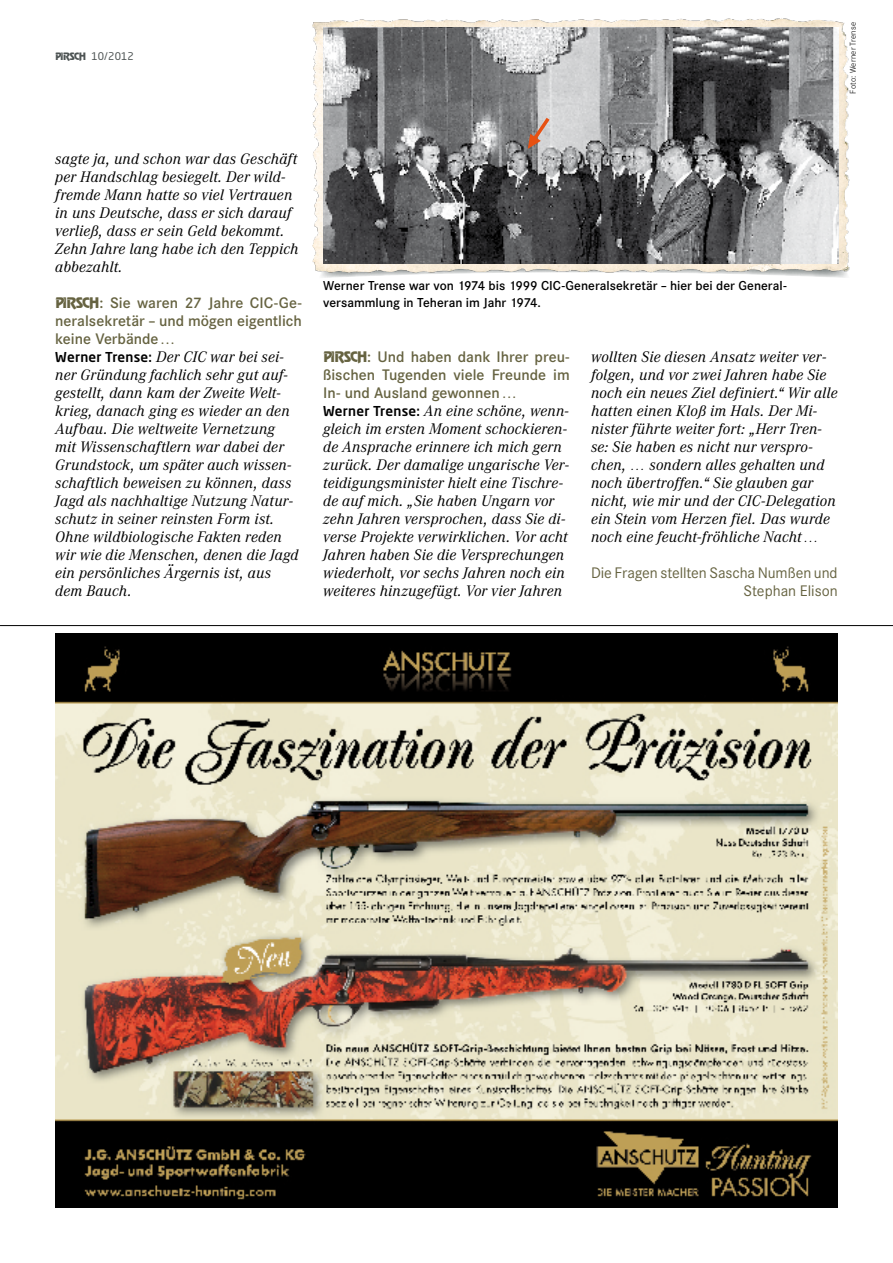
<style>
.page{position:relative;width:893px;height:1263px;background:#fff}
.page>*{position:absolute;margin:0;border:0;box-sizing:border-box;transform-origin:0 0}
.t1{font:italic 15px/18px "Corporate A";letter-spacing:.015em;color:#000}
.t2{font:500 15px/18px "Corporate S";color:#666341;text-align:justify}
.t3{font:15px/18px "Corporate S";letter-spacing:-.005em;color:#666341;text-align:right}
.t4{font:500 12.75px/17.2px "Corporate S";color:#000}
.t5{font:10.5px "Neo Sans Std";letter-spacing:.01em;color:#4d5353}
.t6{font:300 8.25px "Corporate S";letter-spacing:.025em;color:#000}
.s1{font-family:"dlv PIRSCH"}
.s2{font-family:"dlv PIRSCH";font-weight:400}
.s3{font-family:"Neo Sans Std";font-weight:500;font-style:normal;font-size:13.5px}
</style>
<div class="page">
<img style="left:55px;top:634px;width:783px;height:573px">
<hr style="left:0;top:625px;width:893px;height:1px;background:#000">
<img style="left:312px;top:18px;width:538px;height:260px">
<img style="left:324px;top:28px;width:514px;height:235px">
<svg style="left:528px;top:118px;width:22px;height:31px"></svg>
<p class="t5" style="left:55px;top:49px;width:80px"><span class="s1">LO</span> 10/2012</p>
<p class="t6" style="left:848px;top:94px;width:73px;rotate:-90deg">Foto: Werner Trense</p>
<p class="t1" style="left:55px;top:149px;width:245px">sagte ja, und schon war das Geschäft per Handschlag besiegelt. Der wild&shy;fremde Mann hatte so viel Vertrauen in uns Deutsche, dass er sich darauf verließ, dass er sein Geld bekommt.<br>Zehn Jahre lang habe ich den Teppich abbezahlt.</p>
<p class="t2" style="left:55px;top:294px;width:248px"><span class="s2">LO</span>: Sie waren 27 Jahre CIC-Ge&shy;neralsekretär – und mögen eigentlich keine Verbände…</p>
<p class="t1" style="left:55px;top:347px;width:245px"><span class="s3">Werner Trense:</span> Der CIC war bei sei&shy;ner Gründung fachlich sehr gut auf&shy;gestellt, dann kam der Zweite Welt&shy;krieg, danach ging es wieder an den Aufbau. Die weltweite Vernetzung mit Wissenschaftlern war dabei der Grundstock, um später auch wissen&shy;schaftlich beweisen zu können, dass Jagd als nachhaltige Nutzung Natur&shy;schutz in seiner reinsten Form ist.<br>Ohne wildbiologische Fakten reden wir wie die Menschen, denen die Jagd ein persönliches Ärgernis ist, aus dem Bauch.</p>
<p class="t2" style="left:323px;top:348px;width:248px"><span class="s2">LO</span>: Und haben dank Ihrer preu&shy;ßischen Tugenden viele Freunde im In- und Ausland gewonnen…</p>
<p class="t4" style="left:323px;top:277px;width:465px">Werner Trense war von 1974 bis 1999 CIC-Generalsekretär – hier bei der General&shy;versammlung in Teheran im Jahr 1974.</p>
<p class="t1" style="left:591px;top:347px;width:248px">wollten Sie diesen Ansatz weiter ver&shy;folgen, und vor zwei Jahren habe Sie noch ein neues Ziel definiert.“ Wir alle hatten einen Kloß im Hals. Der Mi&shy;nister führte weiter fort: „Herr Tren&shy;se: Sie haben es nicht nur verspro&shy;chen, … sondern alles gehalten und noch übertroffen.“ Sie glauben gar nicht, wie mir und der CIC-Delegation ein Stein vom Herzen fiel. Das wurde noch eine feucht-fröhliche Nacht…</p>
<p class="t3" style="left:591px;top:563px;width:248px">Die Fragen stellten Sascha Numßen und<br>Stephan Elison</p>
<p class="t1" style="left:323px;top:401px;width:248px"><span class="s3">Werner Trense:</span> An eine schöne, wenn&shy;gleich im ersten Moment schockieren&shy;de Ansprache erinnere ich mich gern zurück. Der damalige ungarische Ver&shy;teidigungsminister hielt eine Tischre&shy;de auf mich. „Sie haben Ungarn vor zehn Jahren versprochen, dass Sie di&shy;verse Projekte verwirklichen. Vor acht Jahren haben Sie die Versprechungen wiederholt, vor sechs Jahren noch ein weiteres hinzugefügt. Vor vier Jahren</p>
</div>
